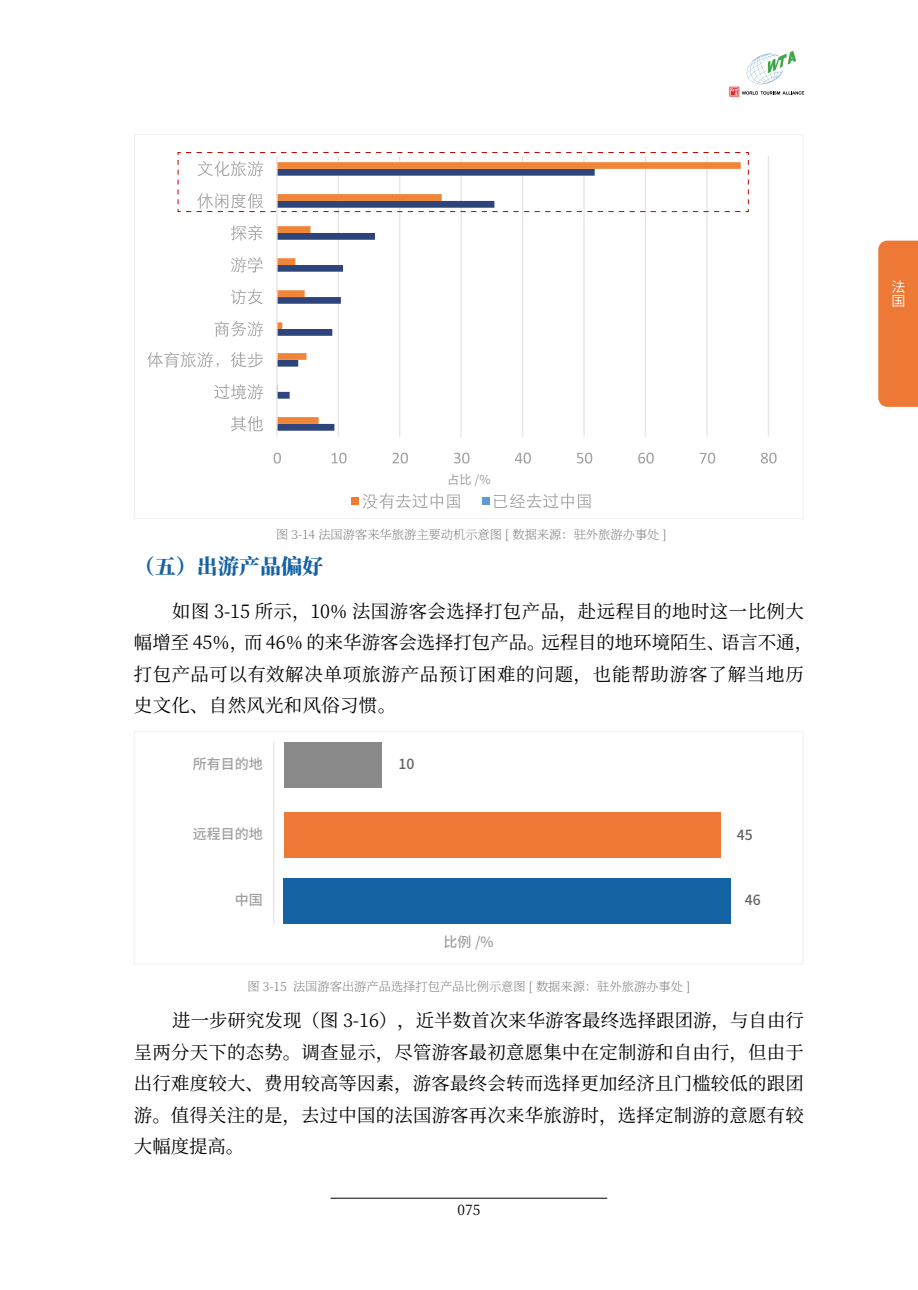
<style>
.page{position:relative;width:918px;height:1290px;background:#fff}
.page>*{position:absolute;margin:0;border:0;box-sizing:border-box;transform-origin:0 0}
.t1{font:800 21px "Source Han Serif CN";color:#1563a5}
.t2{font:18.38px/31.5px "Source Han Serif CN";letter-spacing:.015em;color:#000}
.t3{font:500 14px "Source Han Sans CN";color:#9fa0a0}
.t4{font:500 14px "Source Han Sans CN";color:#656464}
.t5{font:14px "Source Han Serif CN";color:#000}
.t6{font:14px/14px "Source Han Sans CN";color:#fff}
.t7{font:200 12.25px "Source Han Serif CN";color:#727171}
.t8{font:12.25px "Source Han Sans CN";color:#9fa0a0}
</style>
<div class="page">
<div style="left:284px;top:742px;width:97px;height:46px;background:#898989"></div>
<div style="left:284px;top:812px;width:436px;height:45px;background:#ee7836"></div>
<div style="left:284px;top:878px;width:447px;height:45px;background:#1563a5"></div>
<div style="left:134px;top:731px;width:669px;height:233px;border:1px solid #f2f3f3"></div>
<hr style="left:273px;top:742px;width:1px;height:182px;background:#e6e6e6">
<hr style="left:338px;top:156px;width:1px;height:281px;background:#e6e6e6">
<hr style="left:399px;top:156px;width:1px;height:281px;background:#e6e6e6">
<hr style="left:460px;top:156px;width:2px;height:281px;background:#e6e6e6">
<hr style="left:522px;top:156px;width:1px;height:281px;background:#e6e6e6">
<hr style="left:583px;top:156px;width:2px;height:281px;background:#e6e6e6">
<hr style="left:645px;top:156px;width:1px;height:281px;background:#e6e6e6">
<hr style="left:706px;top:156px;width:1px;height:281px;background:#e6e6e6">
<hr style="left:768px;top:156px;width:1px;height:281px;background:#e6e6e6">
<svg style="left:278px;top:424px;width:123px;height:7px"></svg>
<svg style="left:278px;top:212px;width:462px;height:212px"></svg>
<hr style="left:276px;top:156px;width:2px;height:281px;background:#e6e6e6">
<svg style="left:274px;top:453px;width:7px;height:10px"></svg>
<svg style="left:332px;top:453px;width:14px;height:10px"></svg>
<svg style="left:392px;top:453px;width:16px;height:10px"></svg>
<svg style="left:454px;top:453px;width:15px;height:10px"></svg>
<svg style="left:515px;top:453px;width:16px;height:10px"></svg>
<svg style="left:577px;top:453px;width:15px;height:10px"></svg>
<svg style="left:638px;top:453px;width:16px;height:10px"></svg>
<svg style="left:699px;top:453px;width:16px;height:10px"></svg>
<svg style="left:761px;top:453px;width:15px;height:10px"></svg>
<svg style="left:231px;top:416px;width:32px;height:15px"></svg>
<svg style="left:214px;top:384px;width:49px;height:15px"></svg>
<svg style="left:147px;top:352px;width:72px;height:15px"></svg>
<svg style="left:231px;top:352px;width:32px;height:15px"></svg>
<svg style="left:215px;top:321px;width:48px;height:16px"></svg>
<svg style="left:231px;top:289px;width:32px;height:15px"></svg>
<svg style="left:231px;top:257px;width:31px;height:15px"></svg>
<svg style="left:231px;top:225px;width:31px;height:15px"></svg>
<div style="left:351px;top:497px;width:7px;height:8px;background:#ed7d30"></div>
<svg style="left:362px;top:493px;width:98px;height:16px"></svg>
<div style="left:482px;top:497px;width:7px;height:8px;background:#5c9cd6"></div>
<svg style="left:494px;top:493px;width:96px;height:16px"></svg>
<svg style="left:177px;top:152px;width:572px;height:60px"></svg>
<div style="left:878px;top:241px;width:40px;height:166px;background:#ee7836"></div>
<hr style="left:331px;top:1198px;width:276px;height:1px;background:#000">
<svg style="left:729px;top:51px;width:75px;height:46px"></svg>
<p class="t8" style="left:447px;top:472px;width:45px">占比 /%</p>
<p class="t7" style="left:276px;top:528px;width:392px">图 3-14 法国游客来华旅游主要动机示意图 [ 数据来源：驻外旅游办事处 ]</p>
<p class="t1" style="left:134px;top:555px;width:190px">（五）出游产品偏好</p>
<p class="t2" style="left:134px;top:595px;width:680px;text-indent:38px">如图 3-15 所示，10% 法国游客会选择打包产品，赴远程目的地时这一比例大幅增至 45%，而 46% 的来华游客会选择打包产品。远程目的地环境陌生、语言不通，打包产品可以有效解决单项旅游产品预订困难的问题，也能帮助游客了解当地历史文化、自然风光和风俗习惯。</p>
<p class="t3" style="left:193px;top:756px;width:72px">所有目的地</p>
<p class="t3" style="left:193px;top:825px;width:72px">远程目的地</p>
<p class="t3" style="left:235px;top:892px;width:29px">中国</p>
<p class="t4" style="left:398px;top:756px;width:17px">10</p>
<p class="t3" style="left:443px;top:933px;width:52px">比例 /%</p>
<p class="t7" style="left:248px;top:980px;width:444px">图 3-15 法国游客出游产品选择打包产品比例示意图 [ 数据来源：驻外旅游办事处 ]</p>
<p class="t4" style="left:737px;top:827px;width:17px">45</p>
<p class="t4" style="left:745px;top:892px;width:17px">46</p>
<p class="t2" style="left:134px;top:1004px;width:671px;text-align:justify;text-indent:38px">进一步研究发现（图 3-16），近半数首次来华游客最终选择跟团游，与自由行呈两分天下的态势。调查显示，尽管游客最初意愿集中在定制游和自由行，但由于出行难度较大、费用较高等因素，游客最终会转而选择更加经济且门槛较低的跟团游。值得关注的是，去过中国的法国游客再次来华旅游时，选择定制游的意愿有较大幅度提高。</p>
<p class="t5" style="left:457px;top:1203px;width:24px">075</p>
<p class="t6" style="left:891px;top:280px;width:15px">法国</p>
</div>
